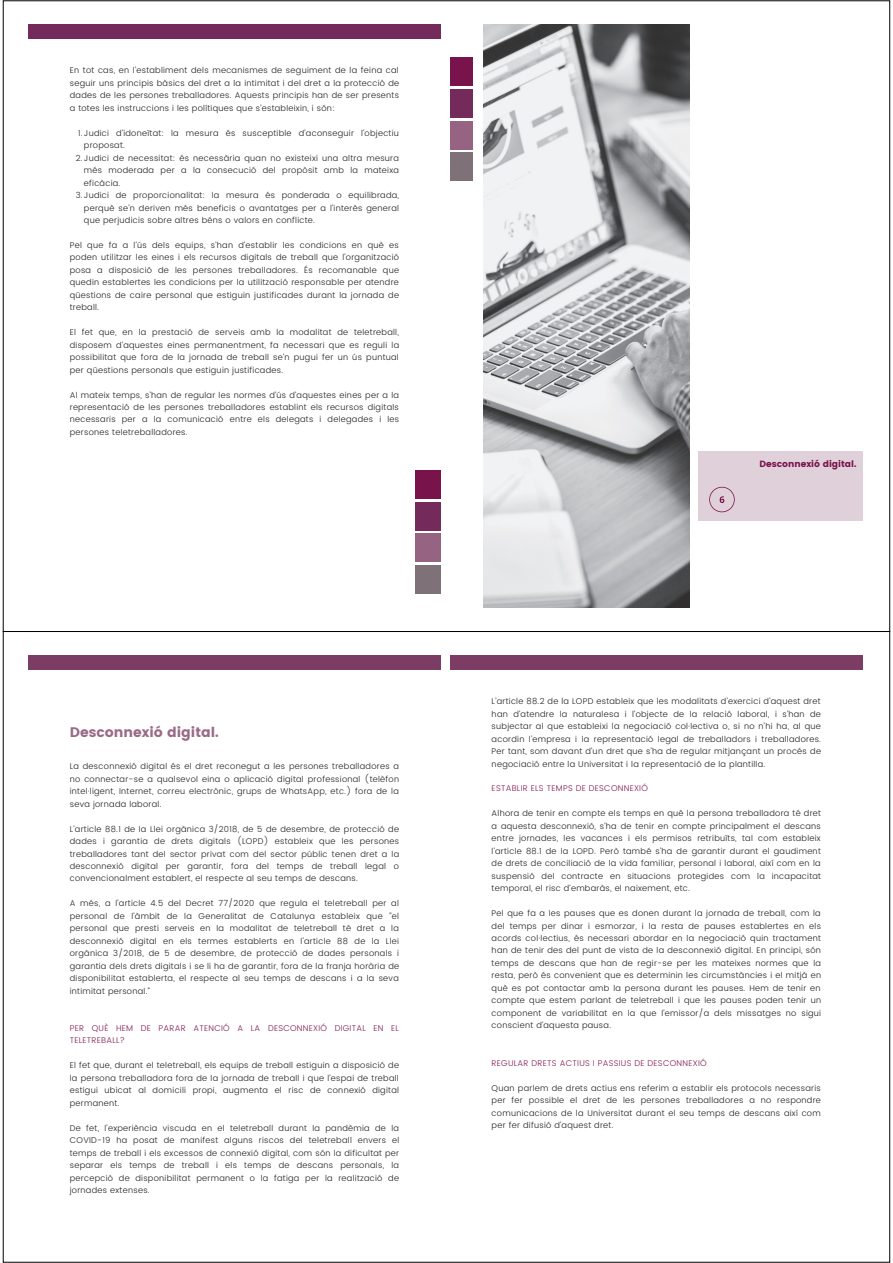
<style>
.page{position:relative;width:893px;height:1263px;background:#fff}
.page>*{position:absolute;margin:0;border:0;box-sizing:border-box;transform-origin:0 0}
.t1{font:13.8px "Poppins";color:#9a6b88}
.t2{font:9px "Poppins";color:#78134c}
.t3{font:300 8.25px/12.5px "Poppins";letter-spacing:.035em;color:#231f20;text-align:justify}
.t4{font:300 8.25px/12.5px "Poppins";letter-spacing:.035em;color:#821953}
</style>
<div class="page">
<div style="left:29px;top:25px;width:412px;height:14px;background:#752a5c"></div>
<div style="left:415px;top:566px;width:26px;height:28px;background:#7e7178"></div>
<div style="left:415px;top:534px;width:26px;height:28px;background:#976383"></div>
<div style="left:415px;top:502px;width:26px;height:28px;background:#752a5c"></div>
<div style="left:415px;top:470px;width:26px;height:28px;background:#78134c"></div>
<img style="left:483px;top:25px;width:206px;height:582px">
<div style="left:450px;top:153px;width:22px;height:28px;background:#7e7178"></div>
<div style="left:450px;top:121px;width:22px;height:28px;background:#976383"></div>
<div style="left:450px;top:89px;width:22px;height:28px;background:#752a5c"></div>
<div style="left:450px;top:58px;width:22px;height:28px;background:#78134c"></div>
<div style="left:698px;top:451px;width:164px;height:69px;background:#e0d0d9"></div>
<svg style="left:709px;top:487px;width:26px;height:25px"></svg>
<div style="left:29px;top:656px;width:412px;height:14px;background:#7b3d63"></div>
<div style="left:450px;top:656px;width:412px;height:14px;background:#7b3d63"></div>
<p class="t3" style="left:70px;top:64px;width:331px">En tot cas, en l’establiment dels mecanismes de seguiment de la feina cal seguir uns principis bàsics del dret a la intimitat i del dret a la protecció de dades de les persones treballadores. Aquests principis han de ser presents a totes les instruccions i les polítiques que s’estableixin, i són:</p>
<p class="t3" style="left:78px;top:127px;width:322px">1.Judici d’idoneïtat: la mesura és susceptible d’aconseguir l’objectiu</p>
<p class="t3" style="left:84px;top:139px;width:43px">proposat.</p>
<p class="t3" style="left:76px;top:152px;width:325px">2.Judici de necessitat: és necessària quan no existeixi una altra mesura</p>
<p class="t3" style="left:84px;top:164px;width:317px">més moderada per a la consecució del propòsit amb la mateixa</p>
<p class="t3" style="left:84px;top:177px;width:38px">eficàcia.</p>
<p class="t3" style="left:76px;top:189px;width:325px">3.Judici de proporcionalitat: la mesura és ponderada o equilibrada,</p>
<p class="t3" style="left:84px;top:202px;width:317px">perquè se’n deriven més beneficis o avantatges per a l’interès general</p>
<p class="t3" style="left:84px;top:214px;width:233px">que perjudicis sobre altres béns o valors en conflicte.</p>
<p class="t3" style="left:70px;top:239px;width:331px">Pel que fa a l’ús dels equips, s’han d’establir les condicions en què es poden utilitzar les eines i els recursos digitals de treball que l’organització posa a disposició de les persones treballadores. És recomanable que quedin establertes les condicions per la utilització responsable per atendre qüestions de caire personal que estiguin justificades durant la jornada de treball.</p>
<p class="t3" style="left:70px;top:326px;width:331px">El fet que, en la prestació de serveis amb la modalitat de teletreball, disposem d’aquestes eines permanentment, fa necessari que es reguli la possibilitat que fora de la jornada de treball se’n pugui fer un ús puntual per qüestions personals que estiguin justificades.</p>
<p class="t3" style="left:70px;top:388px;width:331px">Al mateix temps, s’han de regular les normes d’ús d’aquestes eines per a la representació de les persones treballadores establint els recursos digitals necessaris per a la comunicació entre els delegats i delegades i les persones teletreballadores.</p>
<h1 class="t1" style="left:70px;top:724px;width:150px">Desconnexió digital.</h1>
<p class="t3" style="left:70px;top:760px;width:331px">La desconnexió digital és el dret reconegut a les persones treballadores a no connectar-se a qualsevol eina o aplicació digital professional (telèfon intel·ligent, Internet, correu electrònic, grups de WhatsApp, etc.) fora de la seva jornada laboral.</p>
<p class="t3" style="left:70px;top:823px;width:331px">L’article 88.1 de la Llei orgànica 3/2018, de 5 de desembre, de protecció de dades i garantia de drets digitals (LOPD) estableix que les persones treballadores tant del sector privat com del sector públic tenen dret a la desconnexió digital per garantir, fora del temps de treball legal o convencionalment establert, el respecte al seu temps de descans.</p>
<p class="t3" style="left:70px;top:897px;width:331px">A més, a l’article 4.5 del Decret 77/2020 que regula el teletreball per al personal de l’àmbit de la Generalitat de Catalunya estableix que ”el personal que presti serveis en la modalitat de teletreball té dret a la desconnexió digital en els termes establerts en l'article 88 de la Llei orgànica 3/2018, de 5 de desembre, de protecció de dades personals i garantia dels drets digitals i se li ha de garantir, fora de la franja horària de disponibilitat establerta, el respecte al seu temps de descans i a la seva intimitat personal.”</p>
<p class="t4" style="left:70px;top:1022px;width:331px">PER QUÈ HEM DE PARAR ATENCIÓ A LA DESCONNEXIÓ DIGITAL EN EL<br>TELETREBALL?</p>
<p class="t3" style="left:70px;top:1059px;width:331px">El fet que, durant el teletreball, els equips de treball estiguin a disposició de la persona treballadora fora de la jornada de treball i que l’espai de treball estigui ubicat al domicili propi, augmenta el risc de connexió digital permanent.</p>
<p class="t3" style="left:70px;top:1122px;width:331px">De fet, l’experiència viscuda en el teletreball durant la pandèmia de la COVID-19 ha posat de manifest alguns riscos del teletreball envers el temps de treball i els excessos de connexió digital, com són la dificultat per separar els temps de treball i els temps de descans personals, la percepció de disponibilitat permanent o la fatiga per la realització de jornades extenses.</p>
<p class="t2" style="left:759px;top:458px;width:98px">Desconnexió digital.</p>
<p class="t3" style="left:492px;top:695px;width:331px">L’article 88.2 de la LOPD estableix que les modalitats d’exercici d’aquest dret han d’atendre la naturalesa i l’objecte de la relació laboral, i s’han de subjectar al que estableixi la negociació col·lectiva o, si no n’hi ha, al que acordin l’empresa i la representació legal de treballadors i treballadores.<br>Per tant, som davant d’un dret que s’ha de regular mitjançant un procés de negociació entre la Universitat i la representació de la plantilla.</p>
<p class="t4" style="left:492px;top:782px;width:158px">ESTABLIR ELS TEMPS DE DESCONNEXIÓ</p>
<p class="t3" style="left:492px;top:807px;width:331px">Alhora de tenir en compte els temps en què la persona treballadora té dret a aquesta desconnexió, s’ha de tenir en compte principalment el descans entre jornades, les vacances i els permisos retribuïts, tal com estableix l’article 88.1 de la LOPD. Però també s’ha de garantir durant el gaudiment de drets de conciliació de la vida familiar, personal i laboral, així com en la suspensió del contracte en situacions protegides com la incapacitat temporal, el risc d’embaràs, el naixement, etc.</p>
<p class="t3" style="left:492px;top:907px;width:331px">Pel que fa a les pauses que es donen durant la jornada de treball, com la del temps per dinar i esmorzar, i la resta de pauses establertes en els acords col·lectius, és necessari abordar en la negociació quin tractament han de tenir des del punt de vista de la desconnexió digital. En principi, són temps de descans que han de regir-se per les mateixes normes que la resta, però és convenient que es determinin les circumstàncies i el mitjà en què es pot contactar amb la persona durant les pauses. Hem de tenir en compte que estem parlant de teletreball i que les pauses poden tenir un component de variabilitat en la que l’emissor/a dels missatges no sigui conscient d’aquesta pausa.</p>
<p class="t4" style="left:492px;top:1057px;width:216px">REGULAR DRETS ACTIUS I PASSIUS DE DESCONNEXIÓ</p>
<p class="t3" style="left:492px;top:1082px;width:331px">Quan parlem de drets actius ens referim a establir els protocols necessaris per fer possible el dret de les persones treballadores a no respondre comunicacions de la Universitat durant el seu temps de descans així com per fer difusió d’aquest dret.</p>
</div>
